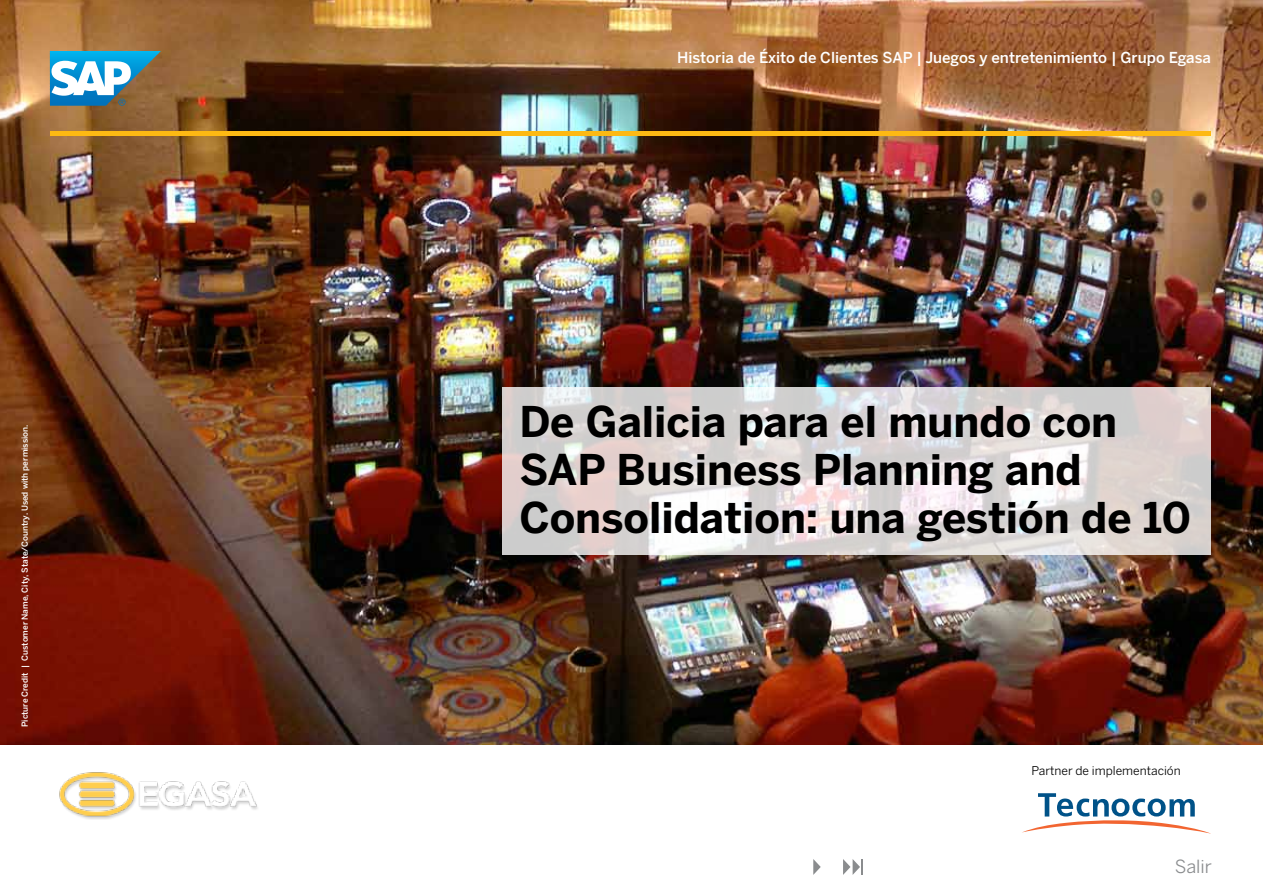
<style>
.page{position:relative;width:1263px;height:893px;background:#fff}
.page>*{position:absolute;margin:0;border:0;box-sizing:border-box;transform-origin:0 0}
.t1{font:700 42px/48px "Benton Sans";color:#000}
.t2{font:18px "Benton Sans";color:#8a8c8e}
.t3{font:500 15px "Benton Sans";color:#fff}
.t4{font:12px "Benton Sans";color:#000}
.t5{font:500 8.25px "Benton Sans";color:#fff}
</style>
<div class="page">
<img style="left:59px;top:772px;width:199px;height:48px">
<svg style="left:1022px;top:793px;width:187px;height:40px"></svg>
<img style="left:0;top:0;width:1263px;height:744px">
<svg style="left:50px;top:51px;width:111px;height:55px"></svg>
<hr style="left:50px;top:131px;width:1161px;height:4px;background:#fdb913">
<svg style="left:502px;top:387px;width:709px;height:167px;background:#ded9d8"></svg>
<svg style="left:813px;top:859px;width:8px;height:16px"></svg>
<svg style="left:843px;top:859px;width:20px;height:16px"></svg>
<p class="t5" style="left:20px;top:727px;width:304px;rotate:-90deg">Picture Credit | Customer Name, City, State/Country. Used with permission.</p>
<p class="t3" style="left:677px;top:48px;width:535px">Historia de Éxito de Clientes SAP | Juegos y entretenimiento | Grupo Egasa</p>
<p class="t1" style="left:519px;top:398px;width:673px">De Galicia para el mundo con<br>SAP Business Planning and<br>Consolidation: una gestión de 10</p>
<p class="t4" style="left:1031px;top:763px;width:151px">Partner de implementación</p>
<p class="t2" style="left:1175px;top:856px;width:39px">Salir</p>
</div>
